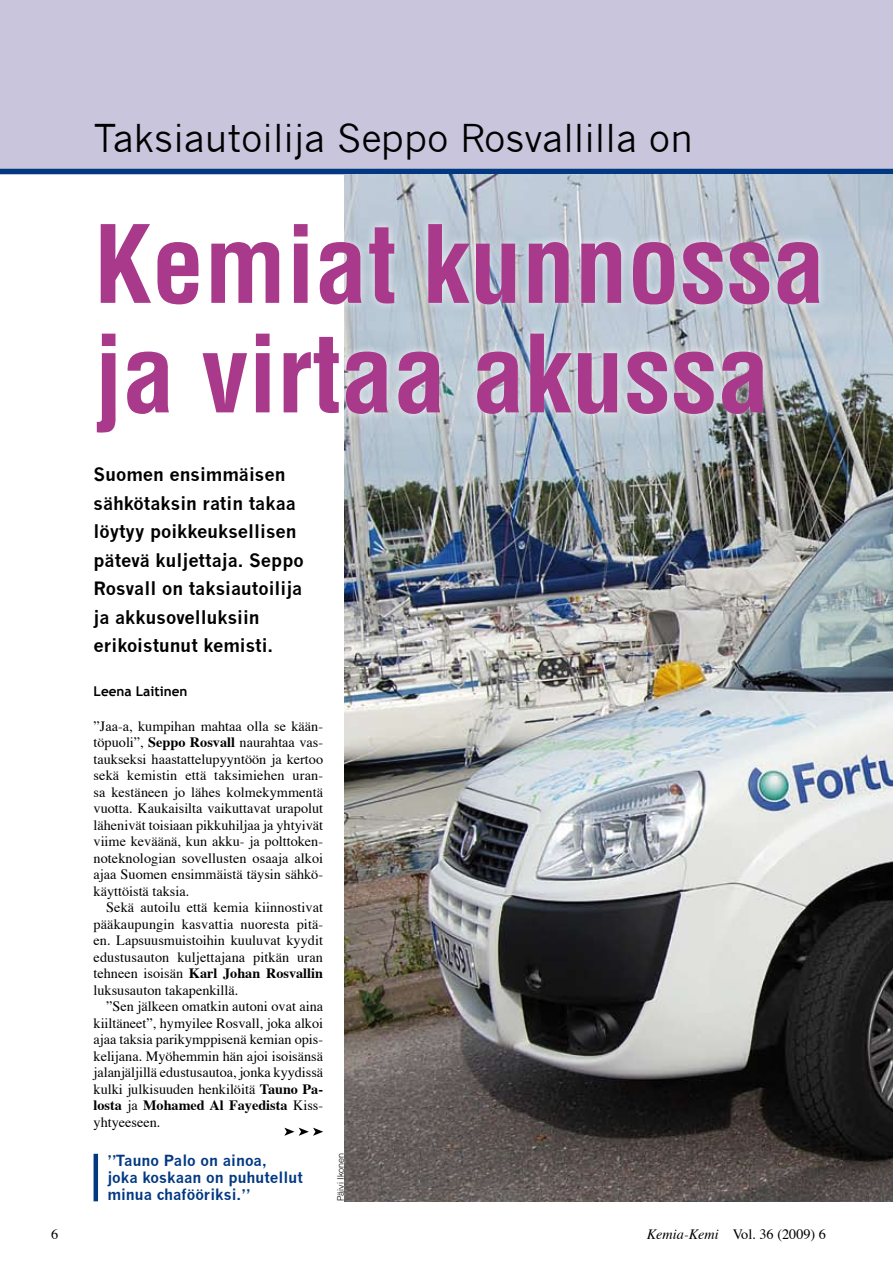
<style>
.page{position:relative;width:893px;height:1263px;background:#fff}
.page>*{position:absolute;margin:0;border:0;box-sizing:border-box;transform-origin:0 0}
.t1{font:700 condensed 105px/109.5px "Helvetica";color:#a9398a}
.t2{font:37.5px "News Gothic";color:#000}
.t3{font:700 18px/28.5px "News Gothic";color:#000}
.t4{font:700 15px/17.2px "News Gothic";color:#003882}
.t5{font:14.25px/16.5px "Times";color:#000;text-align:justify}
.t6{font:700 13.5px "Trebuchet MS";color:#000}
.t7{font:300 9px "Helvetica";color:#000}
.s1{font-weight:700}
.s2{font-style:italic}
</style>
<div class="page">
<div style="left:0;top:0;width:893px;height:174px;background:#c8c5dd"></div>
<img style="left:344px;top:174px;width:549px;height:1027px">
<div style="left:0;top:169px;width:893px;height:5px;background:#003882"></div>
<div style="left:86px;top:214px;width:741px;height:228px;background:#fff;opacity:.75"></div>
<svg style="left:284px;top:1127px;width:39px;height:9px"></svg>
<hr style="left:94px;top:1154px;width:4px;height:47px;background:#003882">
<h2 class="t2" style="left:94px;top:117px;width:601px">Taksiautoilija Seppo Rosvallilla on</h2>
<h1 class="t1" style="left:94px;top:209px;width:734px">Kemiat kunnossa ja virtaa akussa</h1>
<p class="t3" style="left:94px;top:460px;width:212px">Suomen ensimmäisen sähkötaksin ratin takaa löytyy poikkeuksellisen pätevä kuljettaja. Seppo<br>Rosvall on taksiautoilija ja akkusovelluksiin erikoistunut kemisti.</p>
<p class="t6" style="left:94px;top:683px;width:95px">Leena Laitinen</p>
<p class="t5" style="left:94px;top:716px;width:231px">”Jaa-a, kumpihan mahtaa olla se kään&shy;töpuoli”, <span class="s1">Seppo Rosvall</span> naurahtaa vas&shy;taukseksi haastattelupyyntöön ja kertoo sekä kemistin että taksimiehen uran&shy;sa kestäneen jo lähes kolmekymmentä vuotta. Kaukaisilta vaikuttavat urapolut lähenivät toisiaan pikkuhiljaa ja yhtyivät viime keväänä, kun akku- ja polttoken&shy;noteknologian sovellusten osaaja alkoi ajaa Suomen ensimmäistä täysin sähkö&shy;käyttöistä taksia.</p>
<p class="t5" style="left:94px;top:898px;width:231px;text-indent:13px">Sekä autoilu että kemia kiinnostivat pääkaupungin kasvattia nuoresta pitä&shy;en. Lapsuusmuistoihin kuuluvat kyydit edustusauton kuljettajana pitkän uran tehneen isoisän <span class="s1">Karl Johan Rosvallin </span>luksusauton takapenkillä.</p>
<p class="t5" style="left:94px;top:997px;width:231px;text-indent:13px">”Sen jälkeen omatkin autoni ovat aina kiiltäneet”, hymyilee Rosvall, joka alkoi ajaa taksia parikymppisenä kemian opis&shy;kelijana. Myöhemmin hän ajoi isoisänsä jalanjäljillä edustusautoa, jonka kyydissä kulki julkisuuden henkilöitä <span class="s1">Tauno Pa&shy;losta</span> ja <span class="s1">Mohamed Al Fayedista</span> Kiss&shy;yhtyeeseen.</p>
<p class="t4" style="left:107px;top:1151px;width:197px">”Tauno Palo on ainoa,<br>joka koskaan on puhutellut minua chafööriksi.”</p>
<p class="t7" style="left:335px;top:1201px;width:50px;rotate:-90deg">Päivi Ikonen</p>
<p class="t5" style="left:51px;top:1225px;width:9px">6</p>
<p class="t5" style="left:647px;top:1225px;width:181px"><span class="s2">Kemia-Kemi</span> Vol. 36 (2009) 6</p>
</div>
